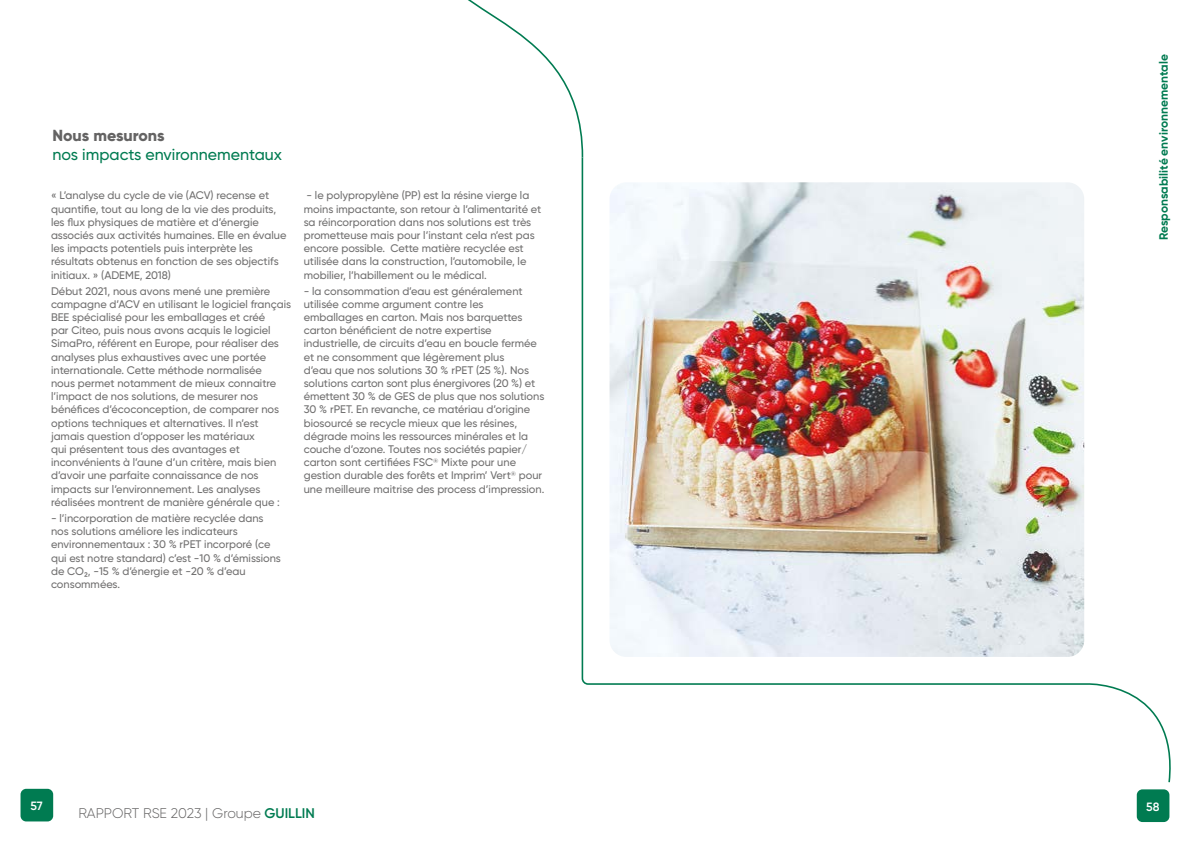
<style>
.page{position:relative;width:1191px;height:842px;background:#fff}
.page>*{position:absolute;margin:0;border:0;box-sizing:border-box;transform-origin:0 0}
.t1{font:500 16px "Gilroy";color:#007b51}
.t2{font:800 16px "Gilroy";color:#646363}
.t3{font:300 14px "Gilroy";color:#646363}
.t4{font:700 12px "Gilroy";color:#007b51}
.t5{font:600 12px "Gilroy";color:#fff}
.t6{font:500 11px/13.2px "Gilroy";color:#706f6f}
.s1{font-weight:600;color:#007b51}
</style>
<div class="page">
<div style="left:21px;top:789px;width:32px;height:32px;background:#007b51;border-radius:6px"></div>
<svg style="left:468px;top:0;width:116px;height:156px"></svg>
<img style="left:581px;top:156px;width:590px;height:627px">
<div style="left:1136px;top:789px;width:33px;height:33px;background:#007b51;border-radius:6px"></div>
<h1 class="t2" style="left:52px;top:125px;width:114px">Nous mesurons</h1>
<h1 class="t1" style="left:52px;top:144px;width:231px">nos impacts environnementaux</h1>
<p class="t6" style="left:51px;top:189px;width:237px">« L’analyse du cycle de vie (ACV) recense et quantifie, tout au long de la vie des produits, les flux physiques de matière et d’énergie associés aux activités humaines. Elle en évalue les impacts potentiels puis interprète les résultats obtenus en fonction de ses objectifs initiaux. » (ADEME, 2018)</p>
<p class="t6" style="left:51px;top:284px;width:242px">Début 2021, nous avons mené une première campagne d’ACV en utilisant le logiciel français BEE spécialisé pour les emballages et créé<br>par Citeo, puis nous avons acquis le logiciel SimaPro, référent en Europe, pour réaliser des analyses plus exhaustives avec une portée internationale. Cette méthode normalisée<br>nous permet notamment de mieux connaitre l’impact de nos solutions, de mesurer nos bénéfices d’écoconception, de comparer nos options techniques et alternatives. Il n’est jamais question d’opposer les matériaux<br>qui présentent tous des avantages et inconvénients à l’aune d’un critère, mais bien d’avoir une parfaite connaissance de nos impacts sur l’environnement. Les analyses réalisées montrent de manière générale que :</p>
<p class="t6" style="left:51px;top:511px;width:231px">- l’incorporation de matière recyclée dans nos solutions améliore les indicateurs environnementaux : 30 % rPET incorporé (ce qui est notre standard) c’est -10 % d’émissions de CO2, -15 % d’énergie et -20 % d’eau consommées.</p>
<p class="t6" style="left:304px;top:189px;width:239px">- le polypropylène (PP) est la résine vierge la moins impactante, son retour à l’alimentarité et sa réincorporation dans nos solutions est très prometteuse mais pour l’instant cela n’est pas encore possible. Cette matière recyclée est utilisée dans la construction, l’automobile, le mobilier, l’habillement ou le médical.</p>
<p class="t6" style="left:304px;top:284px;width:242px">- la consommation d’eau est généralement utilisée comme argument contre les emballages en carton. Mais nos barquettes carton bénéficient de notre expertise industrielle, de circuits d’eau en boucle fermée et ne consomment que légèrement plus<br>d’eau que nos solutions 30 % rPET (25 %). Nos solutions carton sont plus énergivores (20 %) et émettent 30 % de GES de plus que nos solutions 30 % rPET. En revanche, ce matériau d’origine biosourcé se recycle mieux que les résines, dégrade moins les ressources minérales et la couche d’ozone. Toutes nos sociétés papier/ carton sont certifiées FSC<sup>®</sup> Mixte pour une gestion durable des forêts et Imprim’ Vert<sup>®</sup> pour une meilleure maitrise des process d’impression.</p>
<p class="t5" style="left:30px;top:798px;width:14px">57</p>
<p class="t3" style="left:78px;top:804px;width:238px">RAPPORT RSE 2023 | Groupe <span class="s1">GUILLIN</span></p>
<p class="t4" style="left:1156px;top:240px;width:187px;rotate:-90deg">Responsabilité environnementale</p>
<p class="t5" style="left:1146px;top:799px;width:15px">58</p>
</div>
